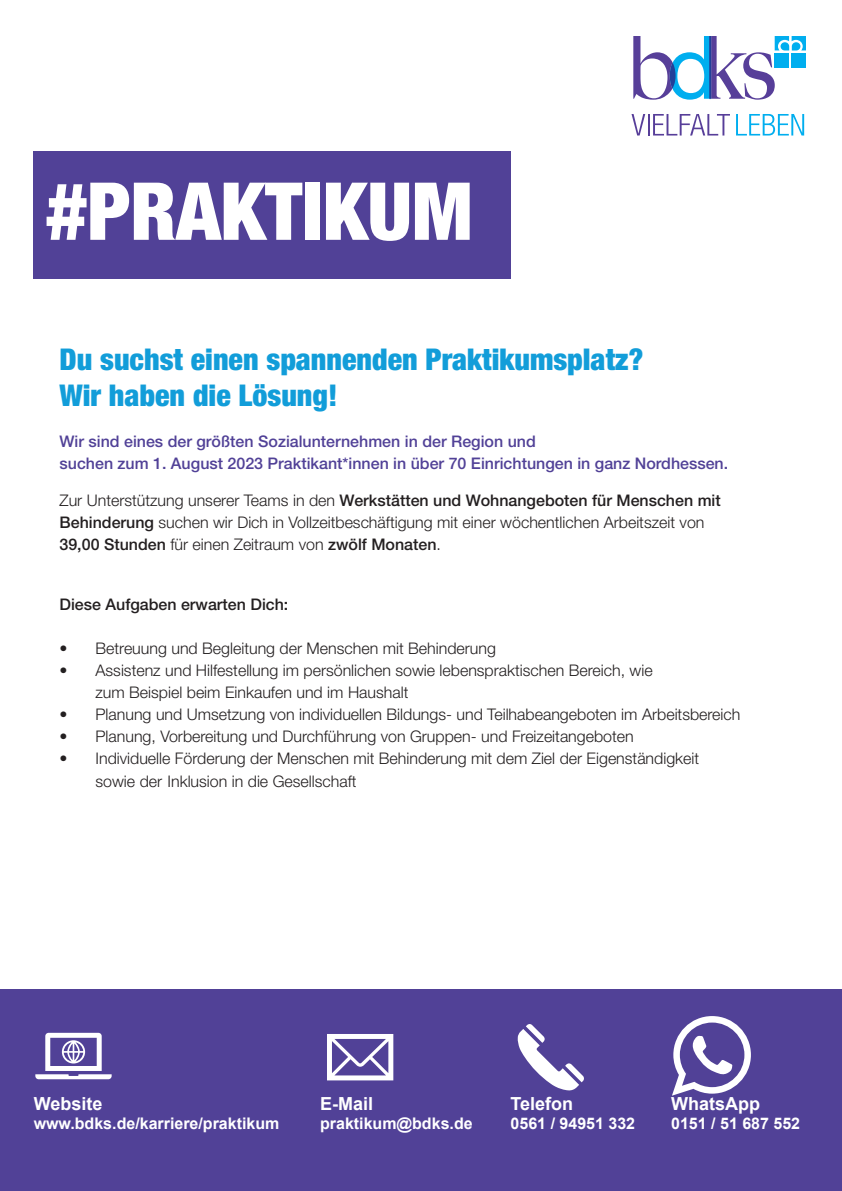
<style>
.page{position:relative;width:842px;height:1191px;background:#fff}
.page>*{position:absolute;margin:0;border:0;box-sizing:border-box;transform-origin:0 0}
.t1{font:900 condensed 80px "Helvetica Neue";color:#fff}
.t2{font:900 condensed 30px/36px "Helvetica Neue";color:#129dd9}
.t3{font:700 18px "Arial";color:#fff}
.t4{font:300 16px/22px "Helvetica Neue";color:#231f20}
.t5{font:500 16px/22px "Helvetica Neue";color:#514197}
.t6{font:700 16px "Arial";color:#fff}
.t7{font:500 16px "Helvetica Neue";color:#231f20}
.s1{font-weight:500}
</style>
<div class="page">
<div style="left:34px;top:151px;width:477px;height:128px;background:#514197"></div>
<svg style="left:633px;top:36px;width:173px;height:64px"></svg>
<hr style="left:709px;top:36px;width:2px;height:63px;background:#214099">
<svg style="left:631px;top:114px;width:14px;height:21px"></svg>
<hr style="left:647px;top:114px;width:2px;height:21px;background:#573e99">
<svg style="left:653px;top:114px;width:77px;height:21px"></svg>
<svg style="left:736px;top:114px;width:68px;height:21px"></svg>
<div style="left:0;top:989px;width:842px;height:202px;background:#514197"></div>
<svg style="left:35px;top:1032px;width:77px;height:47px"></svg>
<svg style="left:327px;top:1034px;width:66px;height:46px"></svg>
<svg style="left:517px;top:1024px;width:67px;height:66px"></svg>
<svg style="left:672px;top:1016px;width:79px;height:79px"></svg>
<h1 class="t1" style="left:46px;top:162px;width:428px">#PRAKTIKUM</h1>
<h2 class="t2" style="left:60px;top:340px;width:585px">Du suchst einen spannenden Praktikumsplatz?<br>Wir haben die Lösung!</h2>
<p class="t5" style="left:60px;top:430px;width:670px">Wir sind eines der größten Sozialunternehmen in der Region und<br>suchen zum 1. August 2023 Praktikant*innen in über 70 Einrichtungen in ganz Nordhessen.</p>
<p class="t4" style="left:60px;top:489px;width:663px">Zur Unterstützung unserer Teams in den <span class="s1">Werkstätten und Wohnangeboten für Menschen mit<br>Behinderung</span> suchen wir Dich in Vollzeitbeschäftigung mit einer wöchentlichen Arbeitszeit von<br><span class="s1">39,00 Stunden</span> für einen Zeitraum von <span class="s1">zwölf Monaten</span>.</p>
<p class="t7" style="left:60px;top:595px;width:230px">Diese Aufgaben erwarten Dich:</p>
<p class="t4" style="left:60px;top:637px;width:438px">• Betreuung und Begleitung der Menschen mit Behinderung</p>
<p class="t4" style="left:96px;top:659px;width:559px;text-indent:-36px">• Assistenz und Hilfestellung im persönlichen sowie lebenspraktischen Bereich, wie zum Beispiel beim Einkaufen und im Haushalt</p>
<p class="t4" style="left:60px;top:703px;width:682px">• Planung und Umsetzung von individuellen Bildungs- und Teilhabeangeboten im Arbeitsbereich</p>
<p class="t4" style="left:60px;top:725px;width:576px">• Planung, Vorbereitung und Durchführung von Gruppen- und Freizeitangeboten</p>
<p class="t4" style="left:96px;top:747px;width:605px;text-indent:-36px">• Individuelle Förderung der Menschen mit Behinderung mit dem Ziel der Eigenständigkeit sowie der Inklusion in die Gesellschaft</p>
<p class="t3" style="left:34px;top:1091px;width:70px">Website</p>
<p class="t6" style="left:34px;top:1112px;width:247px">www.bdks.de/karriere/praktikum</p>
<p class="t3" style="left:320px;top:1091px;width:55px">E-Mail</p>
<p class="t6" style="left:320px;top:1112px;width:154px">praktikum@bdks.de</p>
<p class="t3" style="left:511px;top:1091px;width:64px">Telefon</p>
<p class="t6" style="left:511px;top:1112px;width:126px">0561 / 94951 332</p>
<p class="t3" style="left:671px;top:1091px;width:90px">WhatsApp</p>
<p class="t6" style="left:671px;top:1112px;width:130px">0151 / 51 687 552</p>
</div>
